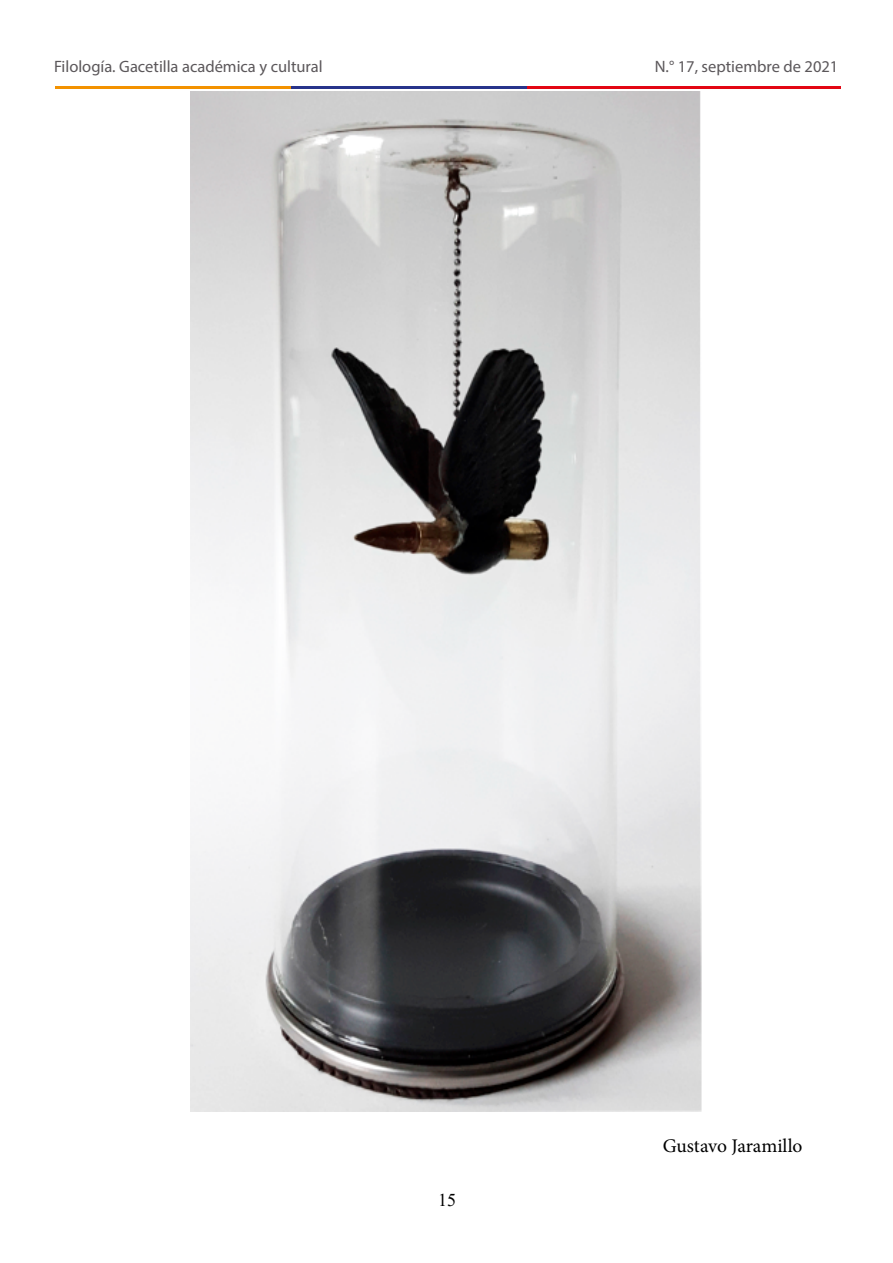
<style>
.page{position:relative;width:893px;height:1263px;background:#fff}
.page>*{position:absolute;margin:0;border:0;box-sizing:border-box;transform-origin:0 0}
.t1{font:19.35px "Minion Pro";letter-spacing:-.005em;color:#000}
.t2{font:18px "Times New Roman";color:#000}
.t3{font:16.5px "Myriad Pro";color:#5b575a}
</style>
<div class="page">
<hr style="left:58px;top:86px;width:782px;height:2px;background:#e30613">
<hr style="left:291px;top:86px;width:236px;height:2px;background:#28348b">
<hr style="left:56px;top:86px;width:235px;height:2px;background:#f39200">
<img style="left:191px;top:91px;width:511px;height:1021px">
<p class="t3" style="left:54px;top:56px;width:270px">Filología. Gacetilla académica y cultural</p>
<p class="t3" style="left:655px;top:56px;width:185px">N.° 17, septiembre de 2021</p>
<p class="t2" style="left:438px;top:1187px;width:19px">15</p>
<p class="t1" style="left:663px;top:1133px;width:141px">Gustavo Jaramillo</p>
</div>
